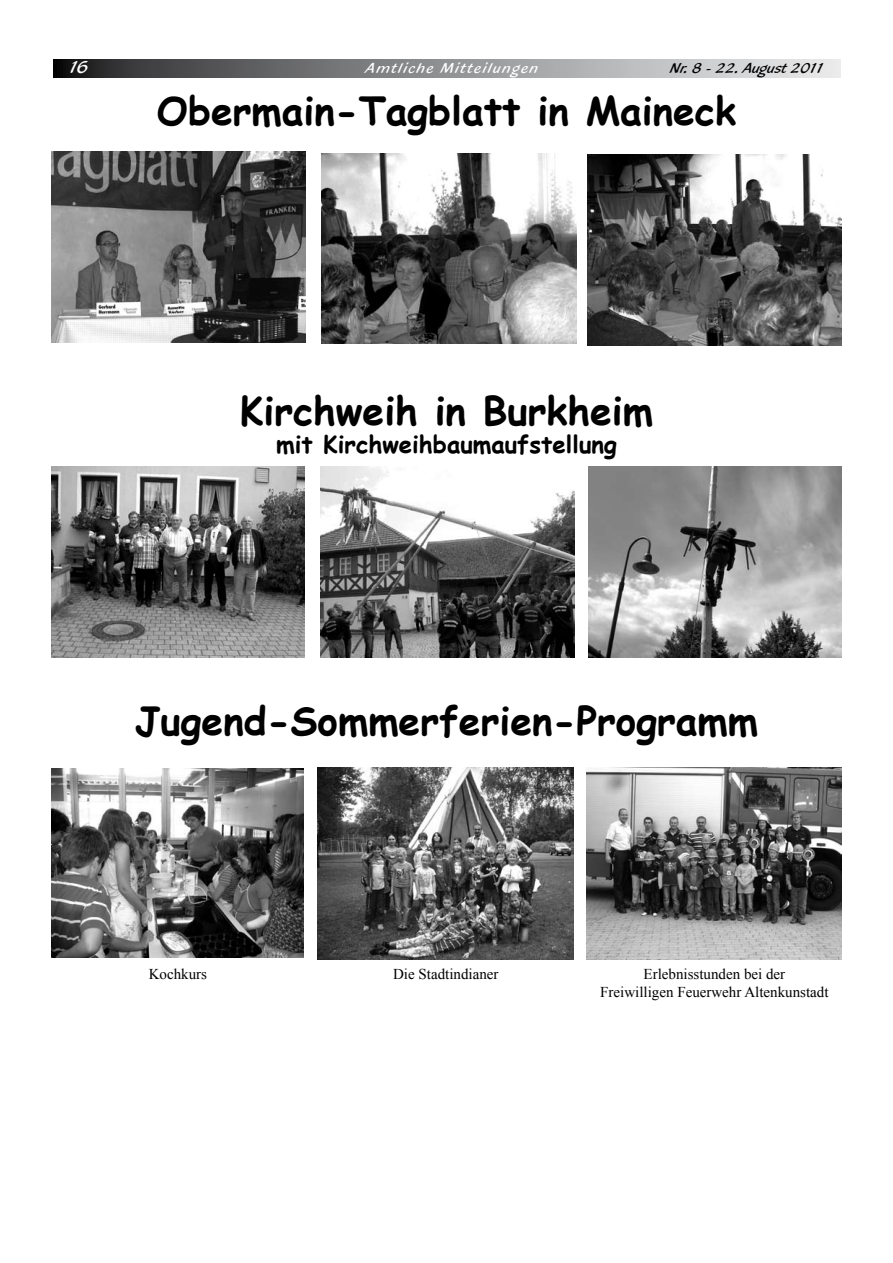
<style>
.page{position:relative;width:893px;height:1263px;background:#fff}
.page>*{position:absolute;margin:0;border:0;box-sizing:border-box;transform-origin:0 0}
.t1{font:700 39px "Comic Sans MS";color:#000}
.t2{font:700 24px "Comic Sans MS";color:#000}
.t3{font:18px "Blacklight D";color:#fff}
.t4{font:15px/18px "Times New Roman";color:#000;text-align:center}
.t5{font:15px "Blacklight D";letter-spacing:.1em;color:#fff}
.t6{font:15px "Blacklight D";color:#000}
</style>
<div class="page">
<svg style="left:53px;top:59px;width:788px;height:18px;background:#8c8c8e"></svg>
<img style="left:51px;top:152px;width:255px;height:191px">
<img style="left:322px;top:153px;width:254px;height:191px">
<img style="left:587px;top:155px;width:255px;height:191px">
<img style="left:321px;top:467px;width:253px;height:190px">
<img style="left:51px;top:467px;width:254px;height:190px">
<img style="left:588px;top:467px;width:254px;height:190px">
<img style="left:51px;top:768px;width:253px;height:189px">
<img style="left:317px;top:767px;width:256px;height:192px">
<img style="left:586px;top:767px;width:256px;height:192px">
<p class="t3" style="left:68px;top:56px;width:22px">16</p>
<p class="t5" style="left:366px;top:59px;width:174px">Amtliche Mitteilungen</p>
<p class="t6" style="left:670px;top:59px;width:156px">Nr. 8 - 22. August 2011</p>
<h1 class="t1" style="left:157px;top:82px;width:581px">Obermain-Tagblatt in Maineck</h1>
<h1 class="t1" style="left:240px;top:382px;width:415px">Kirchweih in Burkheim</h1>
<h2 class="t2" style="left:276px;top:427px;width:342px">mit Kirchweihbaumaufstellung</h2>
<h1 class="t1" style="left:135px;top:692px;width:625px">Jugend-Sommerferien-Programm</h1>
<p class="t4" style="left:149px;top:964px;width:60px">Kochkurs</p>
<p class="t4" style="left:393px;top:964px;width:107px">Die Stadtindianer</p>
<p class="t4" style="left:600px;top:964px;width:230px">Erlebnisstunden bei der<br>Freiwilligen Feuerwehr Altenkunstadt</p>
</div>
